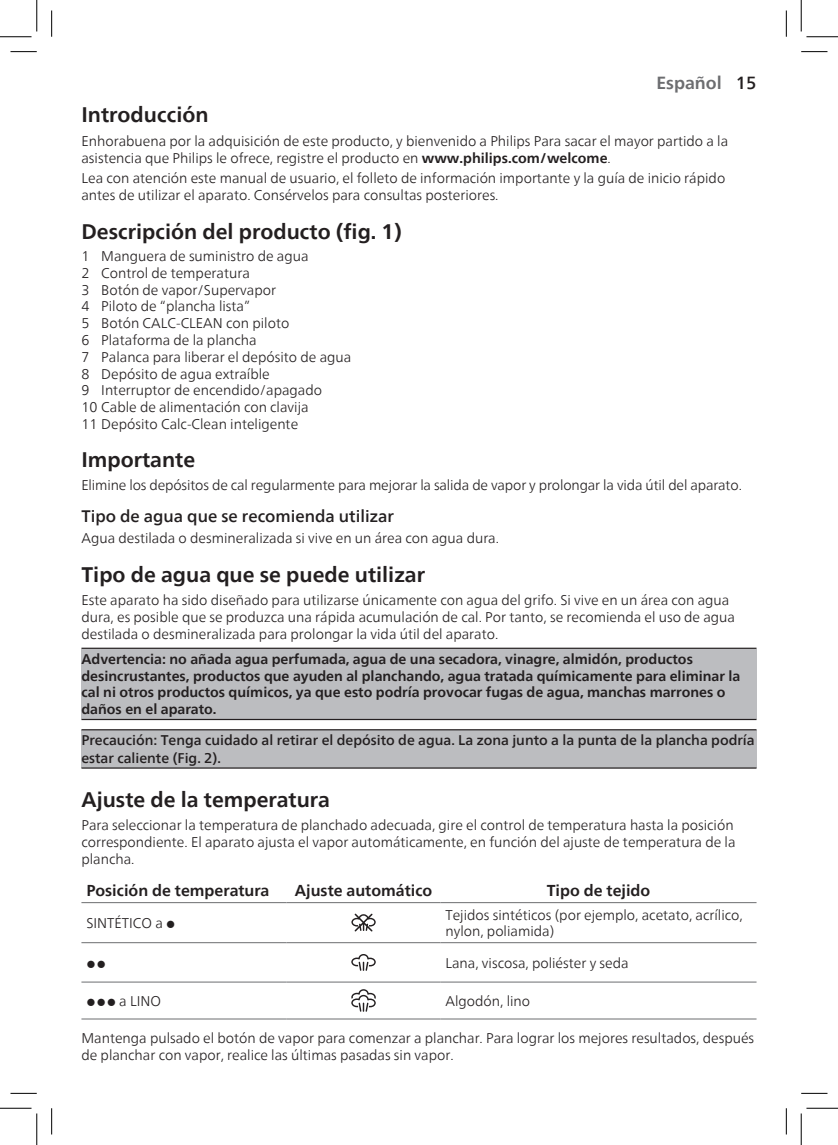
<style>
.page{position:relative;width:838px;height:1145px;background:#fff}
.page>*{position:absolute;margin:0;border:0;box-sizing:border-box;transform-origin:0 0}
.Heading_1{font:700 21px "Neue Frutiger World";color:#231f20}
.Content{font:700 17.5px "Neue Frutiger World";color:#6c6d70}
.Sub_Heading{font:500 16.62px "Neue Frutiger World";color:#231f20}
.Table_Heading{font:700 15.75px "Neue Frutiger World";color:#231f20}
.Body_Text{font:300 14px/16.8px "Neue Frutiger World";color:#231f20}
.Warning{font:700 14px/16.8px "Neue Frutiger World";color:#231f20}
.Table_Body_Text{font:300 14px/16.8px "Neue Frutiger World";color:#231f20}
.Caution{font:500 14px/18.2px "Neue Frutiger World";color:#231f20}
.t1{font:14px "Philipsfonta Plain";color:#231f20}
.s1{font-weight:500;color:#231f20}
.s2{font-weight:700}
.s3{font-family:"Philipsfonta Plain";font-weight:400}
</style>
<div class="page">
<div style="left:81px;top:649px;width:675px;height:70px;background:#bcbdc0"></div>
<hr style="left:81px;top:648px;width:675px;height:1px;background:#231f20">
<hr style="left:81px;top:719px;width:675px;height:1px;background:#231f20">
<div style="left:81px;top:730px;width:675px;height:38px;background:#bcbdc0"></div>
<hr style="left:81px;top:729px;width:675px;height:1px;background:#231f20">
<hr style="left:81px;top:767px;width:675px;height:2px;background:#231f20">
<hr style="left:81px;top:902px;width:205px;height:1px;background:#6c6d70">
<hr style="left:286px;top:902px;width:154px;height:1px;background:#6c6d70">
<hr style="left:440px;top:902px;width:316px;height:1px;background:#6c6d70">
<hr style="left:81px;top:942px;width:205px;height:1px;background:#6c6d70">
<hr style="left:286px;top:942px;width:154px;height:1px;background:#6c6d70">
<hr style="left:440px;top:942px;width:316px;height:1px;background:#6c6d70">
<hr style="left:81px;top:982px;width:205px;height:1px;background:#6c6d70">
<hr style="left:286px;top:982px;width:154px;height:1px;background:#6c6d70">
<hr style="left:440px;top:982px;width:316px;height:1px;background:#6c6d70">
<hr style="left:81px;top:1019px;width:205px;height:1px;background:#6c6d70">
<hr style="left:286px;top:1019px;width:154px;height:1px;background:#6c6d70">
<hr style="left:440px;top:1019px;width:316px;height:1px;background:#6c6d70">
<svg style="left:351px;top:914px;width:24px;height:18px"></svg>
<svg style="left:351px;top:954px;width:25px;height:17px"></svg>
<svg style="left:351px;top:989px;width:25px;height:23px"></svg>
<svg style="left:10px;top:51px;width:27px;height:1px"></svg>
<svg style="left:801px;top:51px;width:26px;height:1px"></svg>
<svg style="left:10px;top:1093px;width:27px;height:1px"></svg>
<svg style="left:801px;top:1093px;width:26px;height:1px"></svg>
<svg style="left:51px;top:10px;width:1px;height:27px"></svg>
<svg style="left:51px;top:1108px;width:1px;height:26px"></svg>
<svg style="left:786px;top:10px;width:1px;height:27px"></svg>
<svg style="left:786px;top:1108px;width:1px;height:26px"></svg>
<hr style="left:0;top:36px;width:32px;height:1px;background:#000">
<hr style="left:806px;top:36px;width:31px;height:1px;background:#000">
<hr style="left:0;top:1108px;width:32px;height:1px;background:#000">
<hr style="left:806px;top:1108px;width:31px;height:1px;background:#000">
<hr style="left:36px;top:0;width:1px;height:31px;background:#000">
<hr style="left:36px;top:1113px;width:1px;height:32px;background:#000">
<hr style="left:800px;top:0;width:1px;height:31px;background:#000">
<hr style="left:800px;top:1113px;width:1px;height:32px;background:#000">
<p class="Content" style="left:656px;top:67px;width:102px">Español <span class="s1">15</span></p>
<p class="Heading_1" style="left:81px;top:97px;width:129px">Introducción</p>
<p class="Body_Text" style="left:81px;top:133px;width:648px">Enhorabuena por la adquisición de este producto, y bienvenido a Philips Para sacar el mayor partido a la asistencia que Philips le ofrece, registre el producto en <span class="s2">www.philips.com/welcome</span>.</p>
<p class="Body_Text" style="left:81px;top:170px;width:645px">Lea con atención este manual de usuario, el folleto de información importante y la guía de inicio rápido antes de utilizar el aparato. Consérvelos para consultas posteriores.</p>
<p class="Heading_1" style="left:81px;top:213px;width:320px">Descripción del producto (fig. 1)</p>
<p class="Body_Text" style="left:81px;top:248px;width:228px">1 Manguera de suministro de agua</p>
<p class="Body_Text" style="left:81px;top:265px;width:170px">2 Control de temperatura</p>
<p class="Body_Text" style="left:81px;top:281px;width:196px">3 Botón de vapor/Supervapor</p>
<p class="Body_Text" style="left:81px;top:298px;width:170px">4 Piloto de “plancha lista”</p>
<p class="Body_Text" style="left:81px;top:315px;width:209px">5 Botón CALC-CLEAN con piloto</p>
<p class="Body_Text" style="left:81px;top:332px;width:177px">6 Plataforma de la plancha</p>
<p class="Body_Text" style="left:81px;top:349px;width:271px">7 Palanca para liberar el depósito de agua</p>
<p class="Body_Text" style="left:81px;top:365px;width:190px">8 Depósito de agua extraíble</p>
<p class="Body_Text" style="left:81px;top:382px;width:242px">9 Interruptor de encendido/apagado</p>
<p class="Body_Text" style="left:81px;top:399px;width:229px">10 Cable de alimentación con clavija</p>
<p class="Body_Text" style="left:81px;top:416px;width:218px">11 Depósito Calc-Clean inteligente</p>
<p class="Heading_1" style="left:81px;top:441px;width:115px">Importante</p>
<p class="Body_Text" style="left:81px;top:477px;width:662px">Elimine los depósitos de cal regularmente para mejorar la salida de vapor y prolongar la vida útil del aparato.</p>
<p class="Sub_Heading" style="left:81px;top:503px;width:314px">Tipo de agua que se recomienda utilizar</p>
<p class="Body_Text" style="left:81px;top:529px;width:419px">Agua destilada o desmineralizada si vive en un área con agua dura.</p>
<p class="Heading_1" style="left:81px;top:556px;width:345px">Tipo de agua que se puede utilizar</p>
<p class="Body_Text" style="left:81px;top:592px;width:655px">Este aparato ha sido diseñado para utilizarse únicamente con agua del grifo. Si vive en un área con agua dura, es posible que se produzca una rápida acumulación de cal. Por tanto, se recomienda el uso de agua destilada o desmineralizada para prolongar la vida útil del aparato.</p>
<p class="Warning" style="left:81px;top:650px;width:660px">Advertencia: no añada agua perfumada, agua de una secadora, vinagre, almidón, productos desincrustantes, productos que ayuden al planchando, agua tratada químicamente para eliminar la cal ni otros productos químicos, ya que esto podría provocar fugas de agua, manchas marrones o daños en el aparato.</p>
<p class="Caution" style="left:81px;top:731px;width:674px">Precaución: Tenga cuidado al retirar el depósito de agua. La zona junto a la punta de la plancha podría estar caliente (Fig. 2).</p>
<p class="Heading_1" style="left:81px;top:781px;width:250px">Ajuste de la temperatura</p>
<p class="Body_Text" style="left:81px;top:817px;width:655px">Para seleccionar la temperatura de planchado adecuada, gire el control de temperatura hasta la posición correspondiente. El aparato ajusta el vapor automáticamente, en función del ajuste de temperatura de la plancha.</p>
<p class="Table_Heading" style="left:86px;top:877px;width:184px">Posición de temperatura</p>
<p class="Table_Heading" style="left:295px;top:877px;width:139px">Ajuste automático</p>
<p class="Table_Heading" style="left:546px;top:877px;width:105px">Tipo de tejido</p>
<p class="Table_Body_Text" style="left:86px;top:915px;width:90px">SINTÉTICO a <span class="s3">1</span></p>
<p class="Table_Body_Text" style="left:445px;top:906px;width:299px">Tejidos sintéticos (por ejemplo, acetato, acrílico, nylon, poliamida)</p>
<p class="t1" style="left:86px;top:955px;width:21px">2</p>
<p class="Table_Body_Text" style="left:445px;top:955px;width:185px">Lana, viscosa, poliéster y seda</p>
<p class="Table_Body_Text" style="left:86px;top:993px;width:76px"><span class="s3">3</span> a LINO</p>
<p class="Table_Body_Text" style="left:445px;top:993px;width:86px">Algodón, lino</p>
<p class="Body_Text" style="left:81px;top:1030px;width:674px">Mantenga pulsado el botón de vapor para comenzar a planchar. Para lograr los mejores resultados, después de planchar con vapor, realice las últimas pasadas sin vapor.</p>
</div>
